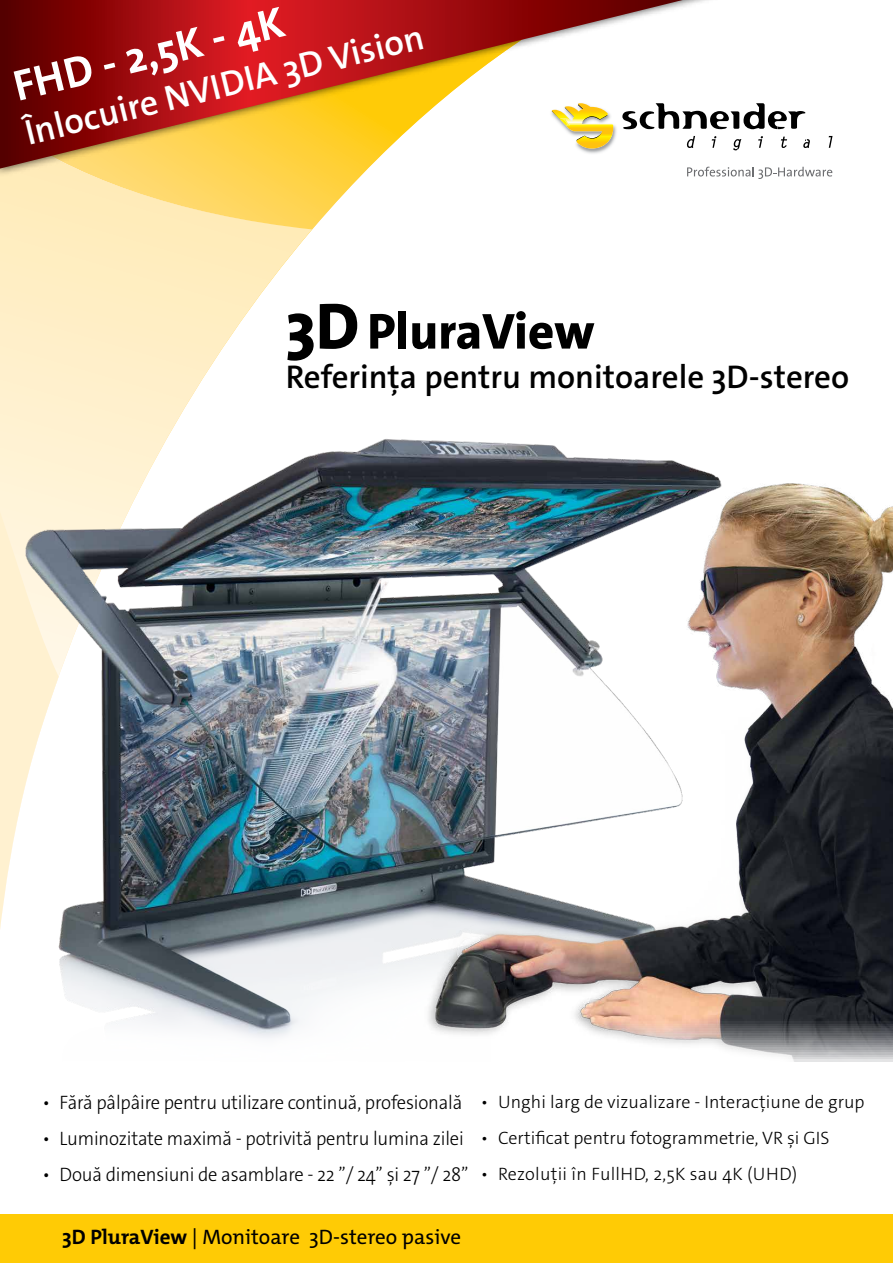
<style>
.page{position:relative;width:893px;height:1263px;background:#fff}
.page>*{position:absolute;margin:0;border:0;box-sizing:border-box;transform-origin:0 0}
.t1{font:800 51px "The Sans C5";color:#000}
.t2{font:700 43.8px "The Sans C5";color:#fff}
.t3{font:600 36px "The Sans C5";color:#fff}
.t4{font:600 33px "The Sans C5";color:#000}
.t5{font:21px "The Mix C5";color:#000}
.t6{font:300 19.5px "The Sans C5";letter-spacing:-.01em;color:#000;scale:.95 1}
.t7{font:300 18px "The Sans C5";letter-spacing:.005em;color:#000}
.s1{font-size:66px}
.s2{font-weight:700}
</style>
<div class="page">
<svg style="left:312px;top:177px;width:48px;height:52px"></svg>
<svg style="left:0;top:177px;width:312px;height:234px"></svg>
<div style="left:0;top:1214px;width:893px;height:49px;background:#ffcb05"></div>
<div style="left:0;top:0;width:741px;height:177px;background:#000;opacity:.75"></div>
<svg style="left:1px;top:0;width:682px;height:169px"></svg>
<hr style="left:0;top:0;width:1px;height:169px;background:#540000">
<svg style="left:622px;top:103px;width:183px;height:26px"></svg>
<svg style="left:686px;top:136px;width:9px;height:12px"></svg>
<svg style="left:712px;top:136px;width:4px;height:12px"></svg>
<svg style="left:733px;top:139px;width:8px;height:11px"></svg>
<svg style="left:758px;top:136px;width:5px;height:12px"></svg>
<svg style="left:781px;top:137px;width:6px;height:11px"></svg>
<svg style="left:803px;top:139px;width:7px;height:9px"></svg>
<svg style="left:829px;top:136px;width:3px;height:12px"></svg>
<img style="left:549px;top:101px;width:70px;height:54px">
<svg style="left:551px;top:103px;width:64px;height:46px"></svg>
<svg style="left:687px;top:167px;width:145px;height:11px"></svg>
<img style="left:0;top:411px;width:860px;height:651px">
<img style="left:407px;top:455px;width:486px;height:606px">
<h2 class="t2" style="left:7px;top:60px;width:279px;rotate:-14deg">FHD - 2,5K - 4K</h2>
<h3 class="t3" style="left:20px;top:111px;width:411px;rotate:-14deg">Înlocuire NVIDIA 3D Vision</h3>
<h1 class="t1" style="left:286px;top:299px;width:311px"><span class="s1">3D</span>PluraView</h1>
<h3 class="t4" style="left:286px;top:356px;width:565px">Referința pentru monitoarele 3D-stereo</h3>
<p class="t6" style="left:43px;top:1090px;width:443px">• Fără pâlpâire pentru utilizare continuă, profesională</p>
<p class="t6" style="left:43px;top:1126px;width:445px">• Luminozitate maximă - potrivită pentru lumina zilei</p>
<p class="t6" style="left:43px;top:1162px;width:450px">• Două dimensiuni de asamblare - 22 ”/ 24” și 27 ”/ 28”</p>
<p class="t7" style="left:481px;top:1091px;width:385px">• Unghi larg de vizualizare - Interacțiune de grup</p>
<p class="t7" style="left:481px;top:1127px;width:350px">• Certificat pentru fotogrammetrie, VR și GIS</p>
<p class="t7" style="left:481px;top:1163px;width:318px">• Rezoluții în FullHD, 2,5K sau 4K (UHD)</p>
<p class="t5" style="left:62px;top:1223px;width:400px"><span class="s2">3D PluraView</span> | Monitoare 3D-stereo pasive</p>
</div>
